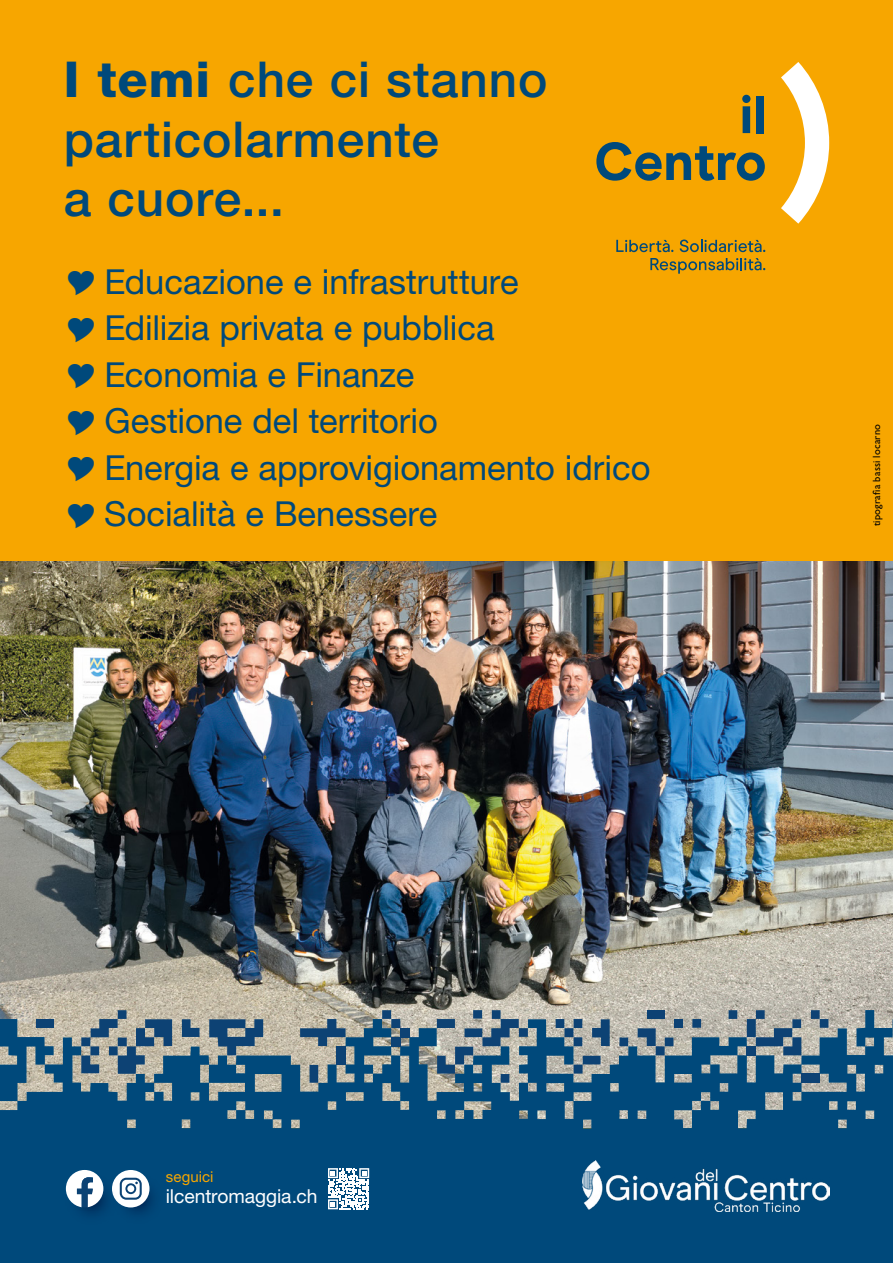
<style>
.page{position:relative;width:893px;height:1263px;background:#f7a600}
.page>*{position:absolute;margin:0;border:0;box-sizing:border-box;transform-origin:0 0}
.t1{font:500 49.5px/59.4px "Helvetica Neue LT Std";letter-spacing:.02em;color:#00497b}
.t2{font:34.5px/46.5px "Helvetica Neue LT Std";color:#00497b}
.t3{font:19.2px "Helvetica Neue LT Std";letter-spacing:-.005em;color:#fff}
.t4{font:15px "Helvetica Neue LT Std";letter-spacing:.005em;color:#f7a600}
.t5{font:10.5px "Gill Sans Std";letter-spacing:.02em;color:#000}
.s1{font-weight:800}
</style>
<div class="page">
<img style="left:0;top:561px;width:893px;height:449px">
<svg style="left:0;top:1010px;width:893px;height:253px;background:#205c83"></svg>
<svg style="left:209px;top:1019px;width:54px;height:36px;background:#597489"></svg>
<svg style="left:300px;top:1019px;width:46px;height:27px"></svg>
<svg style="left:592px;top:1019px;width:18px;height:27px"></svg>
<svg style="left:638px;top:1028px;width:18px;height:18px"></svg>
<svg style="left:182px;top:1019px;width:18px;height:18px"></svg>
<div style="left:36px;top:1019px;width:18px;height:9px;background:#0d4274"></div>
<div style="left:647px;top:1010px;width:17px;height:9px;background:#0d4274"></div>
<svg style="left:573px;top:1056px;width:28px;height:18px"></svg>
<div style="left:656px;top:1046px;width:9px;height:9px;background:#0d4274"></div>
<svg style="left:665px;top:1037px;width:8px;height:9px"></svg>
<svg style="left:619px;top:1037px;width:9px;height:9px"></svg>
<svg style="left:692px;top:1019px;width:9px;height:9px"></svg>
<div style="left:674px;top:1019px;width:8px;height:9px;background:#0d4274"></div>
<svg style="left:556px;top:1019px;width:26px;height:27px"></svg>
<svg style="left:811px;top:1010px;width:17px;height:18px"></svg>
<svg style="left:747px;top:1010px;width:54px;height:45px;background:#768896"></svg>
<svg style="left:728px;top:1010px;width:9px;height:9px"></svg>
<svg style="left:382px;top:1010px;width:18px;height:18px"></svg>
<svg style="left:81px;top:1010px;width:91px;height:64px;background:#7a8b93"></svg>
<svg style="left:309px;top:1065px;width:9px;height:18px"></svg>
<div style="left:336px;top:1046px;width:10px;height:18px;background:#0d4274"></div>
<svg style="left:437px;top:1010px;width:91px;height:73px;background:#778d99"></svg>
<div style="left:747px;top:1046px;width:9px;height:9px;background:#0d4274"></div>
<div style="left:801px;top:1073px;width:19px;height:10px;background:#0d4274"></div>
<div style="left:400px;top:1028px;width:9px;height:9px;background:#0d4274"></div>
<div style="left:391px;top:1037px;width:9px;height:9px;background:#0d4274"></div>
<svg style="left:596px;top:142px;width:169px;height:39px"></svg>
<svg style="left:742px;top:95px;width:8px;height:38px"></svg>
<div style="left:756px;top:96px;width:8px;height:37px;background:#00497b"></div>
<svg style="left:616px;top:240px;width:57px;height:12px"></svg>
<svg style="left:680px;top:240px;width:85px;height:12px"></svg>
<svg style="left:650px;top:258px;width:115px;height:16px"></svg>
<svg style="left:781px;top:62px;width:48px;height:162px"></svg>
<img style="left:119px;top:1173px;width:46px;height:53px">
<div style="left:112px;top:1170px;width:37px;height:37px;background:#fff;border-radius:50%"></div>
<svg style="left:120px;top:1178px;width:22px;height:22px"></svg>
<img style="left:64px;top:1172px;width:55px;height:55px">
<svg style="left:66px;top:1170px;width:37px;height:37px"></svg>
<svg style="left:328px;top:1168px;width:41px;height:41px;background:#b0c6d6"></svg>
<img style="left:582px;top:1160px;width:247px;height:51px">
<h1 class="t1" style="left:64px;top:49px;width:485px"><span class="s1">I temi</span> che ci stanno particolarmente<br>a cuore...</h1>
<p class="t2" style="left:104px;top:258px;width:548px">Educazione e infrastrutture<br>Edilizia privata e pubblica<br>Economia e Finanze<br>Gestione del territorio<br>Energia e approvigionamento idrico<br>Socialità e Benessere</p>
<p class="t5" style="left:871px;top:526px;width:104px;rotate:-90deg">tipografia bassi locarno</p>
<p class="t4" style="left:166px;top:1167px;width:49px">seguici</p>
<p class="t3" style="left:166px;top:1185px;width:153px">ilcentromaggia.ch</p>
</div>
